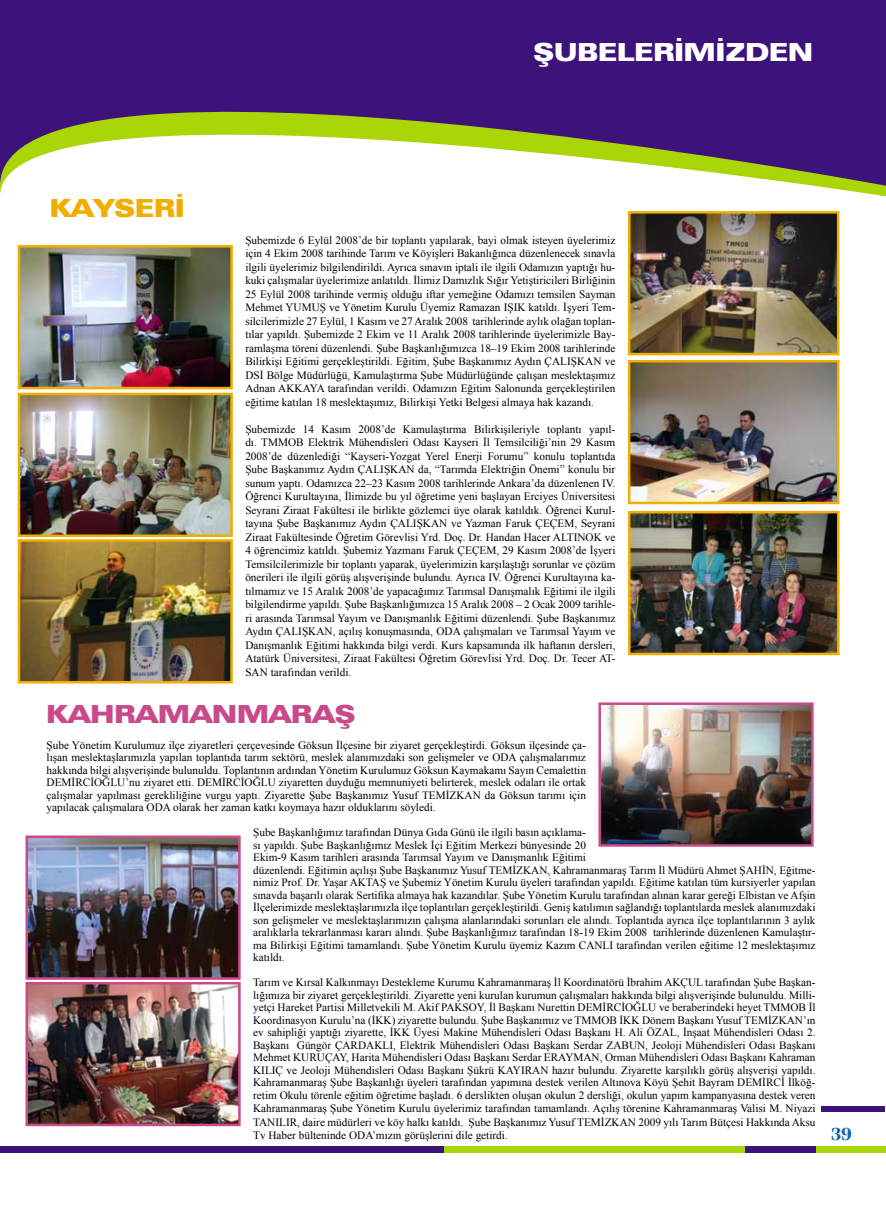
<style>
.page{position:relative;width:886px;height:1205px;background:#fff}
.page>*{position:absolute;margin:0;border:0;box-sizing:border-box;transform-origin:0 0}
.t1{font:900 expanded 25px "Zurich BT";color:#fff}
.t2{font:900 expanded 25px "Zurich BT";color:#ca498a}
.t3{font:900 expanded 25px "Zurich BT";color:#f1ae00}
.t4{font:700 17.5px "Fenice IT Cby BT";color:#1065b0}
.t5{font:11.25px/13.5px "Times New Roman";color:#000;text-align:justify}
</style>
<div class="page">
<svg style="left:0;top:0;width:886px;height:186px;fill:#3d127b"></svg>
<div style="left:0;top:1146px;width:886px;height:7px;background:#aad507"></div>
<div style="left:0;top:1146px;width:443px;height:7px;background:#3d127b"></div>
<div style="left:745px;top:1146px;width:70px;height:7px;background:#3d127b"></div>
<div style="left:821px;top:1105px;width:64px;height:6px;background:#3d127b"></div>
<img style="left:29px;top:838px;width:209px;height:139px">
<div style="left:26px;top:835px;width:215px;height:145px;border:2px solid #ca498a"></div>
<img style="left:29px;top:985px;width:209px;height:138px">
<div style="left:26px;top:982px;width:215px;height:144px;border:2px solid #ca498a"></div>
<img style="left:601px;top:705px;width:209px;height:139px">
<div style="left:598px;top:702px;width:215px;height:145px;border:2px solid #ca498a"></div>
<img style="left:21px;top:248px;width:209px;height:138px">
<div style="left:18px;top:245px;width:215px;height:144px;border:2px solid #f1ae00"></div>
<img style="left:21px;top:396px;width:209px;height:138px">
<div style="left:18px;top:393px;width:215px;height:144px;border:2px solid #f1ae00"></div>
<img style="left:21px;top:542px;width:209px;height:138px">
<div style="left:18px;top:539px;width:215px;height:144px;border:2px solid #f1ae00"></div>
<img style="left:631px;top:214px;width:205px;height:138px">
<div style="left:628px;top:211px;width:211px;height:144px;border:2px solid #f1ae00"></div>
<img style="left:631px;top:363px;width:205px;height:138px">
<div style="left:628px;top:360px;width:211px;height:144px;border:2px solid #f1ae00"></div>
<img style="left:631px;top:514px;width:205px;height:138px">
<div style="left:628px;top:511px;width:211px;height:144px;border:2px solid #f1ae00"></div>
<h1 class="t1" style="left:533px;top:38px;width:281px">ŞUBELERİMİZDEN</h1>
<h1 class="t3" style="left:50px;top:193px;width:137px">KAYSERİ</h1>
<p class="t5" style="left:245px;top:233px;width:371px">Şubemizde 6 Eylül 2008’de bir toplantı yapılarak, bayi olmak isteyen üyelerimiz için 4 Ekim 2008 tarihinde Tarım ve Köyişleri Bakanlığınca düzenlenecek sınavla ilgili üyelerimiz bilgilendirildi. Ayrıca sınavın iptali ile ilgili Odamızın yaptığı hu&shy;kuki çalışmalar üyelerimize anlatıldı. İlimiz Damızlık Sığır Yetiştiricileri Birliğinin 25 Eylül 2008 tarihinde vermiş olduğu iftar yemeğine Odamızı temsilen Sayman Mehmet YUMUŞ ve Yönetim Kurulu Üyemiz Ramazan IŞIK katıldı. İşyeri Tem&shy;silcilerimizle 27 Eylül, 1 Kasım ve 27 Aralık 2008 tarihlerinde aylık olağan toplan&shy;tılar yapıldı. Şubemizde 2 Ekim ve 11 Aralık 2008 tarihlerinde üyelerimizle Bay&shy;ramlaşma töreni düzenlendi. Şube Başkanlığımızca 18–19 Ekim 2008 tarihlerinde Bilirkişi Eğitimi gerçekleştirildi. Eğitim, Şube Başkanımız Aydın ÇALIŞKAN ve DSİ Bölge Müdürlüğü, Kamulaştırma Şube Müdürlüğünde çalışan meslektaşımız Adnan AKKAYA tarafından verildi. Odamızın Eğitim Salonunda gerçekleştirilen eğitime katılan 18 meslektaşımız, Bilirkişi Yetki Belgesi almaya hak kazandı.</p>
<p class="t5" style="left:245px;top:422px;width:372px">Şubemizde 14 Kasım 2008’de Kamulaştırma Bilirkişileriyle toplantı yapıl&shy;dı. TMMOB Elektrik Mühendisleri Odası Kayseri İl Temsilciliği’nin 29 Kasım 2008’de düzenlediği “Kayseri-Yozgat Yerel Enerji Forumu” konulu toplantıda Şube Başkanımız Aydın ÇALIŞKAN da, “Tarımda Elektriğin Önemi” konulu bir sunum yaptı. Odamızca 22–23 Kasım 2008 tarihlerinde Ankara’da düzenlenen IV.<br>Öğrenci Kurultayına, İlimizde bu yıl öğretime yeni başlayan Erciyes Üniversitesi Seyrani Ziraat Fakültesi ile birlikte gözlemci üye olarak katıldık. Öğrenci Kurul&shy;tayına Şube Başkanımız Aydın ÇALIŞKAN ve Yazman Faruk ÇEÇEM, Seyrani Ziraat Fakültesinde Öğretim Görevlisi Yrd. Doç. Dr. Handan Hacer ALTINOK ve 4 öğrencimiz katıldı. Şubemiz Yazmanı Faruk ÇEÇEM, 29 Kasım 2008’de İşyeri Temsilcilerimizle bir toplantı yaparak, üyelerimizin karşılaştığı sorunlar ve çözüm önerileri ile ilgili görüş alışverişinde bulundu. Ayrıca IV. Öğrenci Kurultayına ka&shy;tılmamız ve 15 Aralık 2008’de yapacağımız Tarımsal Danışmalık Eğitimi ile ilgili bilgilendirme yapıldı. Şube Başkanlığımızca 15 Aralık 2008 – 2 Ocak 2009 tarihle&shy;ri arasında Tarımsal Yayım ve Danışmanlık Eğitimi düzenlendi. Şube Başkanımız Aydın ÇALIŞKAN, açılış konuşmasında, ODA çalışmaları ve Tarımsal Yayım ve Danışmanlık Eğitimi hakkında bilgi verdi. Kurs kapsamında ilk haftanın dersleri, Atatürk Üniversitesi, Ziraat Fakültesi Öğretim Görevlisi Yrd. Doç. Dr. Tecer AT-SAN tarafından verildi.</p>
<h1 class="t2" style="left:47px;top:699px;width:310px">KAHRAMANMARAŞ</h1>
<p class="t5" style="left:47px;top:738px;width:541px;line-height:12.5px">Şube Yönetim Kurulumuz ilçe ziyaretleri çerçevesinde Göksun İlçesine bir ziyaret gerçekleştirdi. Göksun ilçesinde ça&shy;lışan meslektaşlarımızla yapılan toplantıda tarım sektörü, meslek alanımızdaki son gelişmeler ve ODA çalışmalarımız hakkında bilgi alışverişinde bulunuldu. Toplantının ardından Yönetim Kurulumuz Göksun Kaymakamı Sayın Cemalettin DEMİRCİOĞLU’nu ziyaret etti. DEMİRCİOĞLU ziyaretten duyduğu memnuniyeti belirterek, meslek odaları ile ortak çalışmalar yapılması gerekliliğine vurgu yaptı. Ziyarette Şube Başkanımız Yusuf TEMİZKAN da Göksun tarımı için yapılacak çalışmalara ODA olarak her zaman katkı koymaya hazır olduklarını söyledi.</p>
<p class="t5" style="left:253px;top:826px;width:564px;line-height:12.5px;text-align:left">Şube Başkanlığımız tarafından Dünya Gıda Günü ile ilgili basın açıklama-<br>sı yapıldı. Şube Başkanlığımız Meslek İçi Eğitim Merkezi bünyesinde 20<br>Ekim-9 Kasım tarihleri arasında Tarımsal Yayım ve Danışmanlık Eğitimi<br>düzenlendi. Eğitimin açılışı Şube Başkanımız Yusuf TEMİZKAN, Kahramanmaraş Tarım İl Müdürü Ahmet ŞAHİN, Eğitme&shy;nimiz Prof. Dr. Yaşar AKTAŞ ve Şubemiz Yönetim Kurulu üyeleri tarafından yapıldı. Eğitime katılan tüm kursiyerler yapılan sınavda başarılı olarak Sertifika almaya hak kazandılar. Şube Yönetim Kurulu tarafından alınan karar gereği Elbistan ve Afşin İlçelerimizde meslektaşlarımızla ilçe toplantıları gerçekleştirildi. Geniş katılımın sağlandığı toplantılarda meslek alanımızdaki son gelişmeler ve meslektaşlarımızın çalışma alanlarındaki sorunları ele alındı. Toplantıda ayrıca ilçe toplantılarının 3 aylık aralıklarla tekrarlanması kararı alındı. Şube Başkanlığımız tarafından 18-19 Ekim 2008 tarihlerinde düzenlenen Kamulaştır&shy;ma Bilirkişi Eğitimi tamamlandı. Şube Yönetim Kurulu üyemiz Kazım CANLI tarafından verilen eğitime 12 meslektaşımız katıldı.</p>
<p class="t5" style="left:253px;top:976px;width:564px;line-height:12.8px">Tarım ve Kırsal Kalkınmayı Destekleme Kurumu Kahramanmaraş İl Koordinatörü İbrahim AKÇUL tarafından Şube Başkan&shy;lığımıza bir ziyaret gerçekleştirildi. Ziyarette yeni kurulan kurumun çalışmaları hakkında bilgi alışverişinde bulunuldu. Milli&shy;yetçi Hareket Partisi Milletvekili M. Akif PAKSOY, İl Başkanı Nurettin DEMİRCİOĞLU ve beraberindeki heyet TMMOB İl Koordinasyon Kurulu’na (İKK) ziyarette bulundu. Şube Başkanımız ve TMMOB İKK Dönem Başkanı Yusuf TEMİZKAN’ın ev sahipliği yaptığı ziyarette, İKK Üyesi Makine Mühendisleri Odası Başkanı H. Ali ÖZAL, İnşaat Mühendisleri Odası 2.<br>Başkanı Güngör ÇARDAKLI, Elektrik Mühendisleri Odası Başkanı Serdar ZABUN, Jeoloji Mühendisleri Odası Başkanı Mehmet KURUÇAY, Harita Mühendisleri Odası Başkanı Serdar ERAYMAN, Orman Mühendisleri Odası Başkanı Kahraman KILIÇ ve Jeoloji Mühendisleri Odası Başkanı Şükrü KAYIRAN hazır bulundu. Ziyarette karşılıklı görüş alışverişi yapıldı.<br>Kahramanmaraş Şube Başkanlığı üyeleri tarafından yapımına destek verilen Altınova Köyü Şehit Bayram DEMİRCİ İlköğ&shy;retim Okulu törenle eğitim öğretime başladı. 6 derslikten oluşan okulun 2 dersliği, okulun yapım kampanyasına destek veren Kahramanmaraş Şube Yönetim Kurulu üyelerimiz tarafından tamamlandı. Açılış törenine Kahramanmaraş Valisi M. Niyazi TANILIR, daire müdürleri ve köy halkı katıldı. Şube Başkanımız Yusuf TEMİZKAN 2009 yılı Tarım Bütçesi Hakkında Aksu Tv Haber bülteninde ODA’mızın görüşlerini dile getirdi.</p>
<h2 class="t4" style="left:831px;top:1123px;width:22px">39</h2>
</div>
